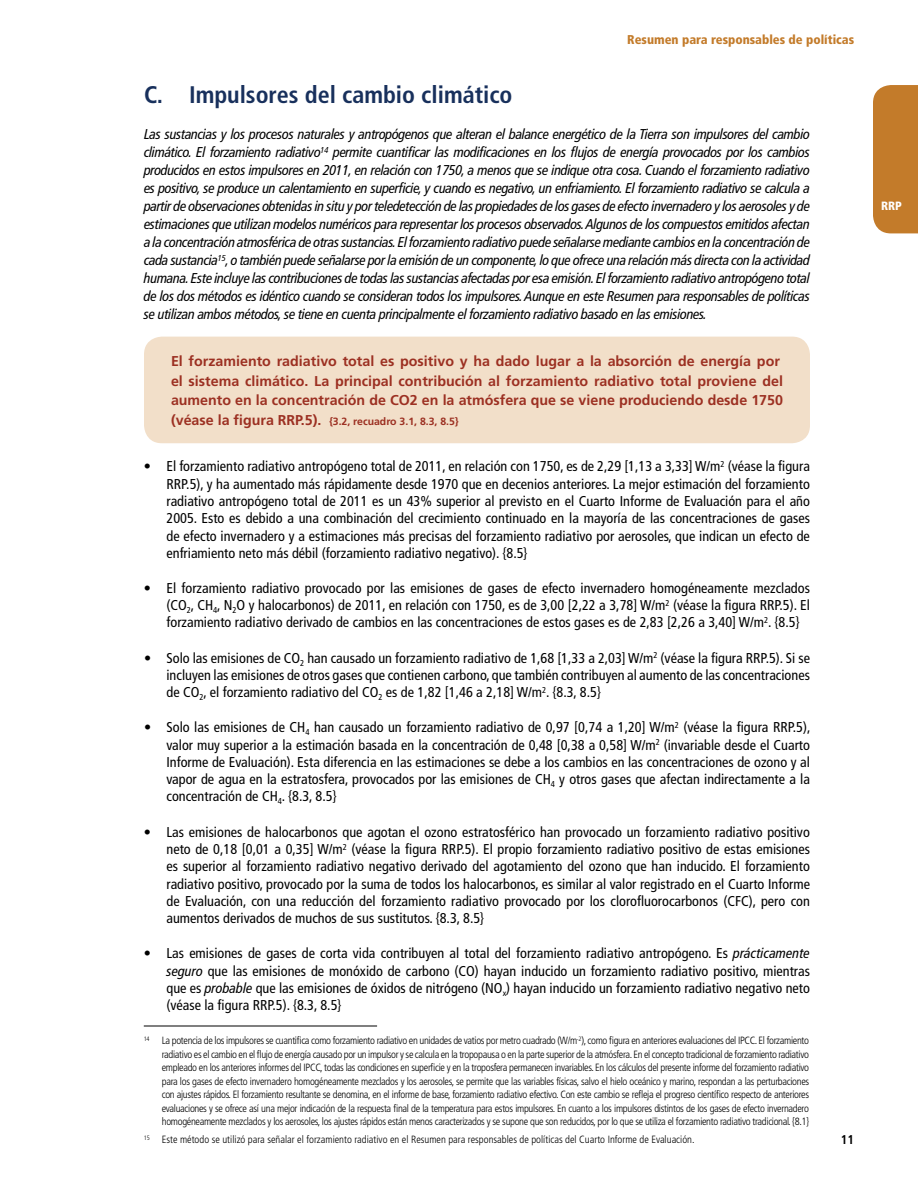
<style>
.page{position:relative;width:918px;height:1188px;background:#fff}
.page>*{position:absolute;margin:0;border:0;box-sizing:border-box;transform-origin:0 0}
.t1{font:700 condensed 24px "Frutiger LT Pro";color:#18305c}
.t2{font:condensed 14.25px/17.2px "Frutiger LT Pro";color:#000;text-align:justify}
.t3{font:italic condensed 14.25px/18px "Frutiger LT Pro";letter-spacing:-.025em;color:#000;text-align:justify}
.t4{font:700 14.25px/19.5px "Frutiger LT Pro";color:#9c3022}
.t5{font:900 condensed 12.75px "Frutiger LT Pro";color:#c37b2a}
.t6{font:700 condensed 12.75px "Frutiger LT Pro";color:#000}
.t7{font:900 condensed 12px "Frutiger LT Pro";color:#fff}
.t8{font:300 condensed 10.5px/13.5px "Frutiger LT Pro";color:#000;text-align:justify}
.t9{font:700 10.5px "Frutiger LT Pro";color:#9c3022}
.s1{font-size:14.25px}
.s2{font-style:italic}
</style>
<div class="page">
<div style="left:873px;top:85px;width:45px;height:148px;background:#c37b2a"></div>
<hr style="left:144px;top:1026px;width:233px;height:1px;background:#000">
<div style="left:144px;top:337px;width:666px;height:106px;background:#f2dfc9;border-radius:18px"></div>
<p class="t5" style="left:627px;top:32px;width:228px">Resumen para responsables de políticas</p>
<h1 class="t1" style="left:144px;top:80px;width:370px">C. Impulsores del cambio climático</h1>
<p class="t3" style="left:144px;top:125px;width:668px">Las sustancias y los procesos naturales y antropógenos que alteran el balance energético de la Tierra son impulsores del cambio climático. El forzamiento radiativo<sup>14</sup> permite cuantificar las modificaciones en los flujos de energía provocados por los cambios producidos en estos impulsores en 2011, en relación con 1750, a menos que se indique otra cosa. Cuando el forzamiento radiativo es positivo, se produce un calentamiento en superficie, y cuando es negativo, un enfriamiento. El forzamiento radiativo se calcula a partir de observaciones obtenidas in situ y por teledetección de las propiedades de los gases de efecto invernadero y los aerosoles y de estimaciones que utilizan modelos numéricos para representar los procesos observados. Algunos de los compuestos emitidos afectan a la concentración atmosférica de otras sustancias. El forzamiento radiativo puede señalarse mediante cambios en la concentración de cada sustancia<sup>15</sup>, o también puede señalarse por la emisión de un componente, lo que ofrece una relación más directa con la actividad humana. Este incluye las contribuciones de todas las sustancias afectadas por esa emisión. El forzamiento radiativo antropógeno total de los dos métodos es idéntico cuando se consideran todos los impulsores. Aunque en este Resumen para responsables de políticas se utilizan ambos métodos, se tiene en cuenta principalmente el forzamiento radiativo basado en las emisiones.</p>
<p class="t4" style="left:171px;top:352px;width:614px">El forzamiento radiativo total es positivo y ha dado lugar a la absorción de energía por el sistema climático. La principal contribución al forzamiento radiativo total proviene del aumento en la concentración de CO2 en la atmósfera que se viene produciendo desde 1750</p>
<p class="t9" style="left:171px;top:415px;width:289px"><span class="s1">(véase la figura RRP.5).</span> {3.2, recuadro 3.1, 8.3, 8.5}</p>
<p class="t2" style="left:166px;top:458px;width:645px;text-indent:-23px">• El forzamiento radiativo antropógeno total de 2011, en relación con 1750, es de 2,29 [1,13 a 3,33] W/m<sup>2</sup> (véase la figura RRP.5), y ha aumentado más rápidamente desde 1970 que en decenios anteriores. La mejor estimación del forzamiento radiativo antropógeno total de 2011 es un 43% superior al previsto en el Cuarto Informe de Evaluación para el año 2005. Esto es debido a una combinación del crecimiento continuado en la mayoría de las concentraciones de gases de efecto invernadero y a estimaciones más precisas del forzamiento radiativo por aerosoles, que indican un efecto de enfriamiento neto más débil (forzamiento radiativo negativo). {8.5}</p>
<p class="t2" style="left:166px;top:580px;width:645px;text-indent:-23px">• El forzamiento radiativo provocado por las emisiones de gases de efecto invernadero homogéneamente mezclados (CO<sub>2</sub>, CH<sub>4</sub>, N<sub>2</sub>O y halocarbonos) de 2011, en relación con 1750, es de 3,00 [2,22 a 3,78] W/m<sup>2</sup> (véase la figura RRP.5). El forzamiento radiativo derivado de cambios en las concentraciones de estos gases es de 2,83 [2,26 a 3,40] W/m<sup>2</sup>. {8.5}</p>
<p class="t2" style="left:167px;top:649px;width:645px;text-indent:-23px">• Solo las emisiones de CO<sub>2</sub> han causado un forzamiento radiativo de 1,68 [1,33 a 2,03] W/m<sup>2</sup> (véase la figura RRP.5). Si se incluyen las emisiones de otros gases que contienen carbono, que también contribuyen al aumento de las concentraciones de CO<sub>2</sub>, el forzamiento radiativo del CO<sub>2</sub> es de 1,82 [1,46 a 2,18] W/m<sup>2</sup>. {8.3, 8.5}</p>
<p class="t2" style="left:166px;top:719px;width:646px;text-indent:-22px">• Solo las emisiones de CH<sub>4</sub> han causado un forzamiento radiativo de 0,97 [0,74 a 1,20] W/m<sup>2</sup> (véase la figura RRP.5), valor muy superior a la estimación basada en la concentración de 0,48 [0,38 a 0,58] W/m<sup>2</sup> (invariable desde el Cuarto Informe de Evaluación). Esta diferencia en las estimaciones se debe a los cambios en las concentraciones de ozono y al vapor de agua en la estratosfera, provocados por las emisiones de CH<sub>4</sub> y otros gases que afectan indirectamente a la concentración de CH<sub>4</sub>. {8.3, 8.5}</p>
<p class="t2" style="left:166px;top:823px;width:645px;text-indent:-22px">• Las emisiones de halocarbonos que agotan el ozono estratosférico han provocado un forzamiento radiativo positivo neto de 0,18 [0,01 a 0,35] W/m<sup>2</sup> (véase la figura RRP.5). El propio forzamiento radiativo positivo de estas emisiones es superior al forzamiento radiativo negativo derivado del agotamiento del ozono que han inducido. El forzamiento radiativo positivo, provocado por la suma de todos los halocarbonos, es similar al valor registrado en el Cuarto Informe de Evaluación, con una reducción del forzamiento radiativo provocado por los clorofluorocarbonos (CFC), pero con aumentos derivados de muchos de sus sustitutos. {8.3, 8.5}</p>
<p class="t2" style="left:166px;top:945px;width:645px;text-indent:-22px">• Las emisiones de gases de corta vida contribuyen al total del forzamiento radiativo antropógeno. Es <span class="s2">prácticamente seguro</span> que las emisiones de monóxido de carbono (CO) hayan inducido un forzamiento radiativo positivo, mientras que es <span class="s2">probable</span> que las emisiones de óxidos de nitrógeno (NO<sub>x</sub>) hayan inducido un forzamiento radiativo negativo neto (véase la figura RRP.5). {8.3, 8.5}</p>
<p class="t8" style="left:162px;top:1034px;width:649px;text-indent:-18px"><sup>14</sup> La potencia de los impulsores se cuantifica como forzamiento radiativo en unidades de vatios por metro cuadrado (W/m<sup>-2</sup>), como figura en anteriores evaluaciones del IPCC. El forzamiento radiativo es el cambio en el flujo de energía causado por un impulsor y se calcula en la tropopausa o en la parte superior de la atmósfera. En el concepto tradicional de forzamiento radiativo empleado en los anteriores informes del IPCC, todas las condiciones en superficie y en la troposfera permanecen invariables. En los cálculos del presente informe del forzamiento radiativo para los gases de efecto invernadero homogéneamente mezclados y los aerosoles, se permite que las variables físicas, salvo el hielo oceánico y marino, respondan a las perturbaciones con ajustes rápidos. El forzamiento resultante se denomina, en el informe de base, forzamiento radiativo efectivo. Con este cambio se refleja el progreso científico respecto de anteriores evaluaciones y se ofrece así una mejor indicación de la respuesta final de la temperatura para estos impulsores. En cuanto a los impulsores distintos de los gases de efecto invernadero homogéneamente mezclados y los aerosoles, los ajustes rápidos están menos caracterizados y se supone que son reducidos, por lo que se utiliza el forzamiento radiativo tradicional. {8.1}</p>
<p class="t8" style="left:144px;top:1133px;width:552px"><sup>15</sup> Este método se utilizó para señalar el forzamiento radiativo en el Resumen para responsables de políticas del Cuarto Informe de Evaluación.</p>
<p class="t6" style="left:841px;top:1132px;width:15px">11</p>
<p class="t7" style="left:881px;top:199px;width:22px">RRP</p>
</div>
